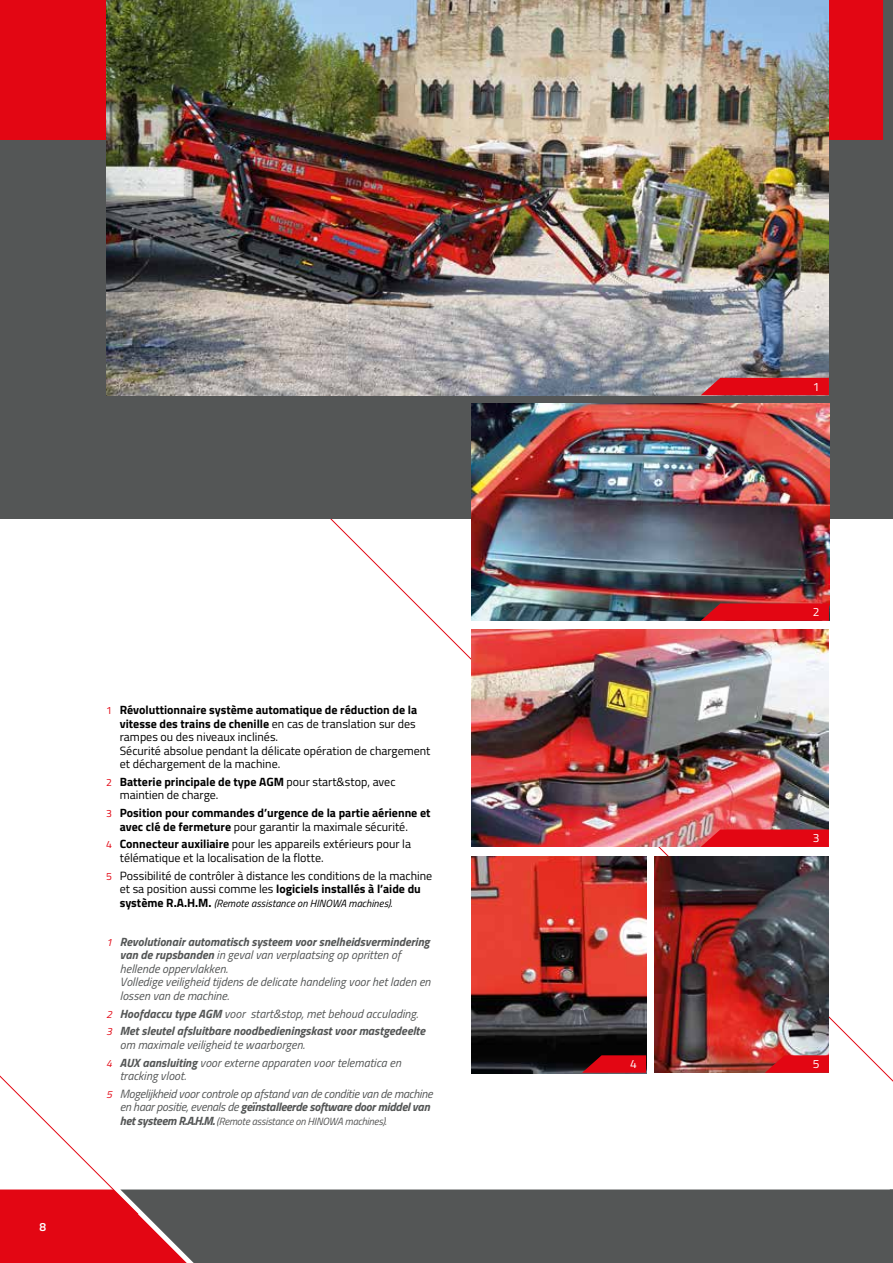
<style>
.page{position:relative;width:893px;height:1263px;background:#fff}
.page>*{position:absolute;margin:0;border:0;box-sizing:border-box;transform-origin:0 0}
.t1{font:12px/13.5px "Titillium";color:#000}
.t2{font:italic 12px/13.5px "Titillium";color:#545656}
.t3{font:italic 700 12px/17.7px "Titillium";color:#545656}
.t4{font:700 12px/13.5px "Titillium";color:#000}
.t5{font:italic 12px/17.7px "Titillium";letter-spacing:-.02em;color:#545656}
.t6{font:italic 700 12px "Titillium";letter-spacing:-.02em;color:#545656}
.t7{font:12px "Titillium";color:#fff}
.t8{font:600 12px "Titillium";color:#fff}
.t9{font:italic 10.5px "Titillium";letter-spacing:-.02em;color:#575756}
.t10{font:italic 10.5px "Titillium";color:#000}
.s1{font-size:10.5px;color:#e30613}
.s2{font-weight:700}
.s3{font-weight:400;font-size:10.5px;color:#e30613}
.s4{font-weight:400}
.s5{font-weight:700;font-style:normal;font-size:12px}
.s6{font-weight:700;font-size:12px;color:#545656}
</style>
<div class="page">
<div style="left:0;top:1214px;width:120px;height:49px;background:#e30613"></div>
<div style="left:120px;top:1190px;width:773px;height:73px;background:#545656"></div>
<div style="left:0;top:0;width:893px;height:519px;background:#545656"></div>
<img style="left:472px;top:404px;width:357px;height:217px">
<img style="left:472px;top:856px;width:174px;height:217px">
<img style="left:472px;top:629px;width:357px;height:218px">
<img style="left:655px;top:856px;width:174px;height:217px">
<svg style="left:701px;top:603px;width:128px;height:18px;background:#d20c17"></svg>
<svg style="left:701px;top:829px;width:128px;height:18px;background:#e0111d"></svg>
<svg style="left:582px;top:1055px;width:64px;height:18px"></svg>
<svg style="left:765px;top:1055px;width:64px;height:18px"></svg>
<div style="left:0;top:0;width:893px;height:139px;background:#e30613"></div>
<img style="left:106px;top:0;width:723px;height:395px">
<svg style="left:701px;top:378px;width:128px;height:17px;background:#dd111e"></svg>
<div style="left:883px;top:0;width:10px;height:519px;background:#545656"></div>
<svg style="left:0;top:276px;width:138px;height:938px"></svg>
<p class="t8" style="left:39px;top:1217px;width:8px">8</p>
<p class="t1" style="left:120px;top:703px;width:312px;text-indent:-14px"><span class="s1">1</span> <span class="s2">Révoluttionnaire système automatique de réduction de la vitesse des trains de chenille</span> en cas de translation sur des rampes ou des niveaux inclinés.<br>Sécurité absolue pendant la délicate opération de chargement et déchargement de la machine.</p>
<p class="t1" style="left:120px;top:774px;width:277px;text-indent:-14px"><span class="s1">2</span> <span class="s2">Batterie principale de type AGM</span> pour start&amp;stop, avec maintien de charge.</p>
<p class="t4" style="left:120px;top:806px;width:312px;text-indent:-14px"><span class="s3">3</span> Position pour commandes d’urgence de la partie aérienne et avec clé de fermeture <span class="s4">pour garantir la maximale sécurité.</span></p>
<p class="t1" style="left:120px;top:837px;width:293px;text-indent:-14px"><span class="s1">4</span> <span class="s2">Connecteur auxiliaire</span> pour les appareils extérieurs pour la télématique et la localisation de la flotte.</p>
<p class="t1" style="left:106px;top:868px;width:327px;text-align:center"><span class="s1">5</span> Possibilité de contrôler à distance les conditions de la machine et sa position aussi comme les <span class="s2">logiciels installés à l’aide du</span></p>
<p class="t10" style="left:120px;top:895px;width:274px"><span class="s5">système R.A.H.M.</span> (Remote assistance on HINOWA machines).</p>
<p class="t2" style="left:120px;top:934px;width:312px;text-indent:-13px"><span class="s1">1</span> <span class="s2">Revolutionair automatisch systeem voor snelheidsvermindering van de rupsbanden</span> in geval van verplaatsing op opritten of hellende oppervlakken.<br>Volledige veiligheid tijdens de delicate handeling voor het laden en lossen van de machine.</p>
<p class="t3" style="left:106px;top:1004px;width:320px"><span class="s3">2</span> Hoofdaccu type AGM <span class="s4">voor start&amp;stop, met behoud acculading.<br></span><span class="s3">3</span> Met sleutel afsluitbare noodbedieningskast voor mastgedeelte</p>
<p class="t2" style="left:106px;top:1035px;width:296px;line-height:17.7px;text-indent:14px">om maximale veiligheid te waarborgen.<br><span class="s1">4</span> <span class="s2">AUX aansluiting</span> voor externe apparaten voor telematica en</p>
<p class="t5" style="left:106px;top:1066px;width:328px;text-indent:14px">tracking vloot.<br><span class="s1">5</span> Mogelijkheid voor controle op afstand van de conditie van de machine</p>
<p class="t6" style="left:120px;top:1098px;width:312px"><span class="s4">en haar positie, evenals de</span> geïnstalleerde software door middel van</p>
<p class="t9" style="left:120px;top:1113px;width:268px"><span class="s6">het systeem R.A.H.M.</span> (Remote assistance on HINOWA machines).</p>
<p class="t7" style="left:813px;top:378px;width:8px">1</p>
<p class="t7" style="left:813px;top:603px;width:8px">2</p>
<p class="t7" style="left:813px;top:829px;width:8px">3</p>
<p class="t7" style="left:630px;top:1055px;width:8px">4</p>
<p class="t7" style="left:813px;top:1055px;width:8px">5</p>
</div>
